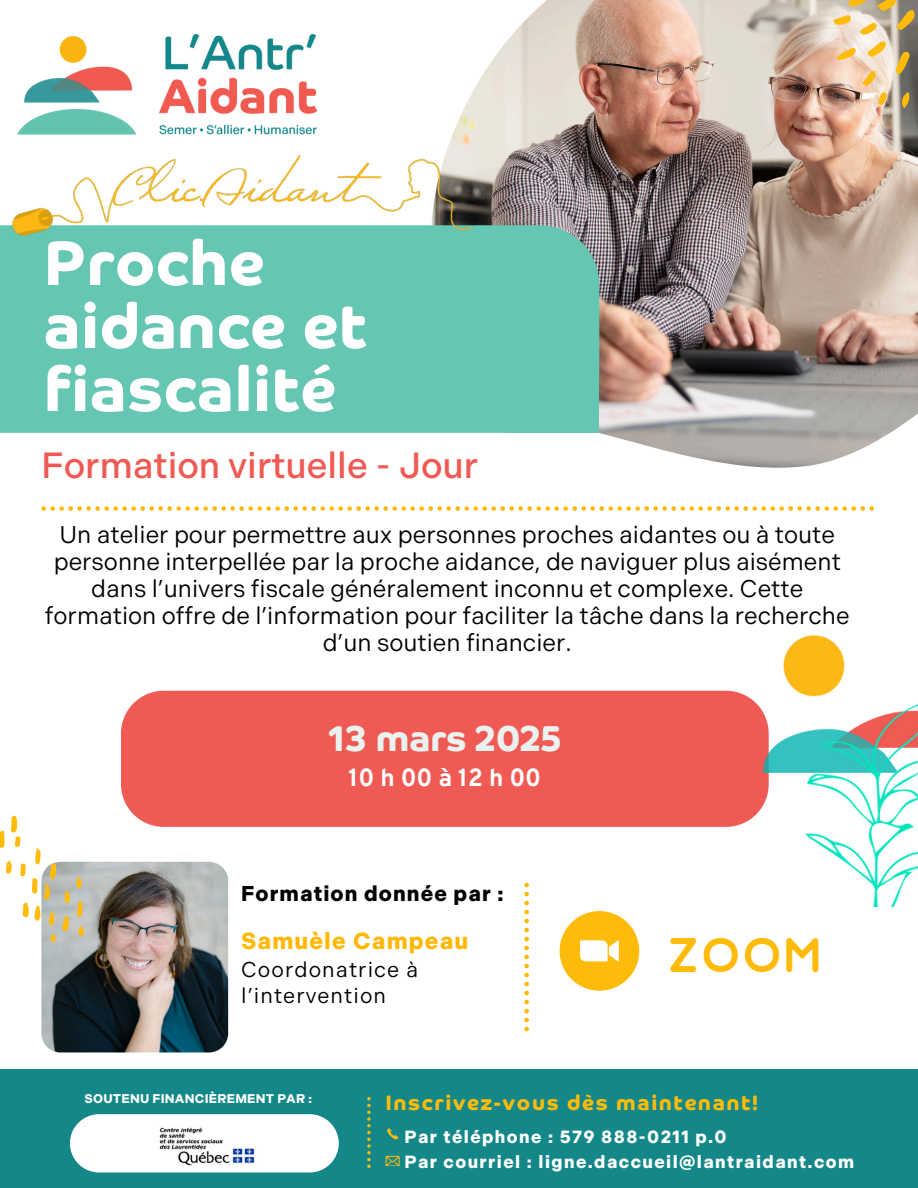
<style>
.page{position:relative;width:918px;height:1188px;background:#fff}
.page>*{position:absolute;margin:0;border:0;box-sizing:border-box;transform-origin:0 0}
.t1{font:700 63px/63px "Co Headline";letter-spacing:.015em;color:#fff}
.t2{font:48.6px "Comodo";color:#ffbb0a}
.t3{font:500 36.45px "Indivisible";color:#f05a54}
.t4{font:700 36.15px "Co Headline";color:#e9f2ef}
.t5{font:24.15px/27px "Indivisible";color:#000;text-align:center}
.t6{font:800 24.15px "Overpass";letter-spacing:.25em;color:#fff}
.t7{font:700 23.25px "Indivisible";letter-spacing:.05em;color:#ffb800}
.t8{font:21.45px/25.5px "Indivisible";letter-spacing:.05em;color:#000}
.t9{font:700 21.45px "Indivisible";letter-spacing:.05em;color:#000}
.t10{font:700 21.15px "Co Headline";letter-spacing:.08em;color:#ffbb0a}
.t11{font:700 17.7px "Indivisible";letter-spacing:.08em;color:#fff}
.t12{font:700 12.6px "Indivisible";letter-spacing:.02em;color:#fff}
</style>
<div class="page">
<img style="left:452px;top:0;width:466px;height:468px">
<img style="left:17px;top:34px;width:301px;height:101px">
<div style="left:0;top:225px;width:599px;height:208px;background:#65c6b3"></div>
<svg style="left:41px;top:506px;width:833px;height:5px"></svg>
<div style="left:121px;top:691px;width:618px;height:136px;background:#f05a54"></div>
<div style="left:0;top:1069px;width:918px;height:119px;background:#148888"></div>
<svg style="left:367px;top:1097px;width:4px;height:71px"></svg>
<svg style="left:387px;top:1128px;width:11px;height:11px"></svg>
<svg style="left:386px;top:1156px;width:13px;height:10px"></svg>
<div style="left:70px;top:1114px;width:269px;height:58px;background:#fff;border-radius:29px"></div>
<img style="left:41px;top:862px;width:187px;height:190px;border-radius:19px">
<svg style="left:524px;top:883px;width:5px;height:148px"></svg>
<img style="left:739px;top:635px;width:179px;height:272px">
<svg style="left:833px;top:0;width:83px;height:109px;background:#d1ba96"></svg>
<svg style="left:77px;top:901px;width:5px;height:16px"></svg>
<svg style="left:64px;top:890px;width:6px;height:13px"></svg>
<svg style="left:79px;top:927px;width:5px;height:9px"></svg>
<svg style="left:51px;top:933px;width:5px;height:9px"></svg>
<svg style="left:76px;top:875px;width:6px;height:14px"></svg>
<svg style="left:0;top:816px;width:56px;height:109px"></svg>
<svg style="left:62px;top:915px;width:7px;height:16px"></svg>
<img style="left:0;top:137px;width:470px;height:99px">
<svg style="left:560px;top:911px;width:79px;height:80px"></svg>
<img style="left:159px;top:1127px;width:96px;height:39px">
<h1 class="t1" style="left:44px;top:236px;width:325px">Proche aidance et fiascalité</h1>
<h6 class="t3" style="left:41px;top:445px;width:438px">Formation virtuelle - Jour</h6>
<h3 class="t5" style="left:45px;top:523px;width:806px">Un atelier pour permettre aux personnes proches aidantes ou à toute personne interpellée par la proche aidance, de naviguer plus aisément dans l’univers fiscale généralement inconnu et complexe. Cette formation offre de l’information pour faciliter la tâche dans la recherche d’un soutien financier.</h3>
<p class="t4" style="left:328px;top:723px;width:235px">13 mars 2025</p>
<p class="t6" style="left:348px;top:768px;width:194px">10h00à12h00</p>
<p class="t9" style="left:241px;top:882px;width:264px">Formation donnée par :</p>
<h4 class="t7" style="left:241px;top:928px;width:229px">Samuèle Campeau</h4>
<p class="t8" style="left:241px;top:958px;width:179px">Coordonatrice à l’intervention</p>
<p class="t2" style="left:667px;top:928px;width:157px">ZOOM</p>
<p class="t12" style="left:85px;top:1092px;width:229px">SOUTENU FINANCIÈREMENT PAR :</p>
<p class="t10" style="left:386px;top:1093px;width:374px">Inscrivez-vous dès maintenant!</p>
<p class="t11" style="left:404px;top:1127px;width:324px">Par téléphone : 579 888-0211 p.0</p>
<h3 class="t11" style="left:404px;top:1152px;width:451px">Par courriel : ligne.daccueil@lantraidant.com</h3>
</div>
